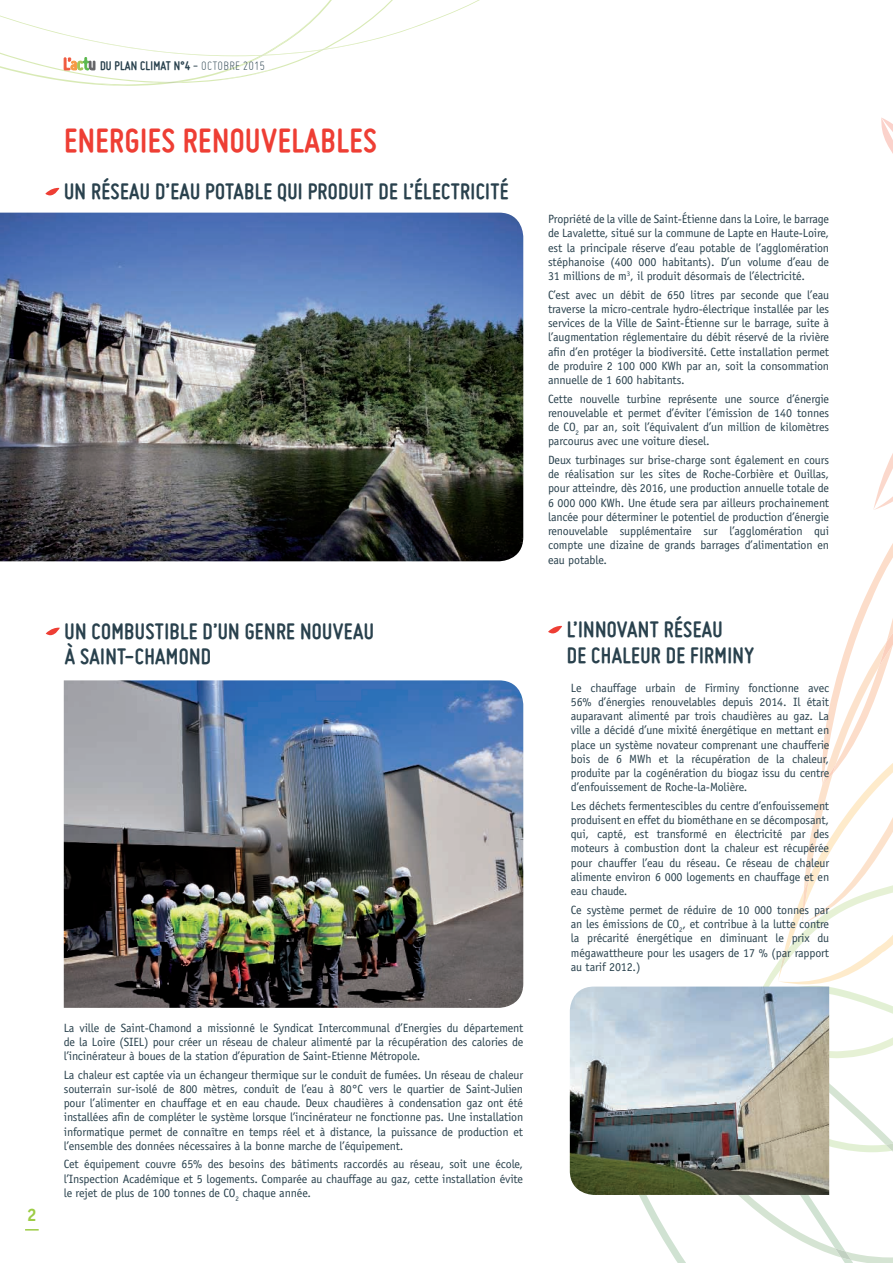
<style>
.page{position:relative;width:893px;height:1263px;background:#fff}
.page>*{position:absolute;margin:0;border:0;box-sizing:border-box;transform-origin:0 0}
.t1{font:700 36px "Miso";letter-spacing:.015em;color:#ee3e34}
.t2{font:700 24px/25.5px "Miso";letter-spacing:.015em;color:#29414d}
.t3{font:700 18px "Officina Sans";color:#9dcc45}
.t4{font:700 13.5px "Miso";letter-spacing:.015em;color:#29414d}
.t5{font:12px/14.2px "Officina Sans";letter-spacing:-.01em;color:#29414d;text-align:justify}
.s1{font-weight:400}
.s2{font-weight:300}
</style>
<div class="page">
<svg style="left:660px;top:543px;width:233px;height:717px"></svg>
<svg style="left:873px;top:453px;width:20px;height:57px"></svg>
<svg style="left:881px;top:117px;width:12px;height:37px"></svg>
<svg style="left:0;top:0;width:480px;height:86px"></svg>
<svg style="left:25px;top:1229px;width:14px;height:1px"></svg>
<svg style="left:46px;top:628px;width:14px;height:7px"></svg>
<svg style="left:548px;top:626px;width:14px;height:7px"></svg>
<img style="left:0;top:213px;width:523px;height:348px">
<img style="left:64px;top:680px;width:459px;height:328px">
<img style="left:570px;top:986px;width:259px;height:209px">
<svg style="left:45px;top:188px;width:14px;height:7px"></svg>
<h3 class="t3" style="left:27px;top:1204px;width:12px">2</h3>
<p class="t4" style="left:100px;top:58px;width:167px">DU PLAN CLIMAT N°4 <span class="s1">-</span> <span class="s2">OCTOBRE 2015</span></p>
<h1 class="t1" style="left:64px;top:120px;width:314px">ENERGIES RENOUVELABLES</h1>
<h2 class="t2" style="left:64px;top:178px;width:446px">UN RÉSEAU D’EAU POTABLE QUI PRODUIT DE L’ÉLECTRICITÉ</h2>
<p class="t5" style="left:548px;top:212px;width:283px">Propriété de la ville de Saint-Étienne dans la Loire, le barrage de Lavalette, situé sur la commune de Lapte en Haute-Loire, est la principale réserve d’eau potable de l’agglomération stéphanoise (400 000 habitants). D’un volume d’eau de 31 millions de m<sup>3</sup>, il produit désormais de l’électricité.</p>
<p class="t5" style="left:548px;top:287px;width:283px">C’est avec un débit de 650 litres par seconde que l’eau traverse la micro-centrale hydro-électrique installée par les services de la Ville de Saint-Étienne sur le barrage, suite à l’augmentation réglementaire du débit réservé de la rivière afin d’en protéger la biodiversité. Cette installation permet de produire 2 100 000 KWh par an, soit la consommation annuelle de 1 600 habitants.</p>
<p class="t5" style="left:548px;top:391px;width:283px">Cette nouvelle turbine représente une source d’énergie renouvelable et permet d’éviter l’émission de 140 tonnes de CO<sub>2</sub> par an, soit l’équivalent d’un million de kilomètres parcourus avec une voiture diesel.</p>
<p class="t5" style="left:548px;top:453px;width:283px">Deux turbinages sur brise-charge sont également en cours de réalisation sur les sites de Roche-Corbière et Ouillas, pour atteindre, dès 2016, une production annuelle totale de 6 000 000 KWh. Une étude sera par ailleurs prochainement lancée pour déterminer le potentiel de production d’énergie renouvelable supplémentaire sur l’agglomération qui compte une dizaine de grands barrages d’alimentation en eau potable.</p>
<h2 class="t2" style="left:65px;top:618px;width:311px">UN COMBUSTIBLE D’UN GENRE NOUVEAU<br>À SAINT-CHAMOND</h2>
<h2 class="t2" style="left:567px;top:616px;width:189px">L’INNOVANT RÉSEAU<br>DE CHALEUR DE FIRMINY</h2>
<p class="t5" style="left:64px;top:1020px;width:461px">La ville de Saint-Chamond a missionné le Syndicat Intercommunal d’Energies du département de la Loire (SIEL) pour créer un réseau de chaleur alimenté par la récupération des calories de l’incinérateur à boues de la station d’épuration de Saint-Etienne Métropole.</p>
<p class="t5" style="left:64px;top:1067px;width:461px">La chaleur est captée via un échangeur thermique sur le conduit de fumées. Un réseau de chaleur souterrain sur-isolé de 800 mètres, conduit de l’eau à 80°C vers le quartier de Saint-Julien pour l’alimenter en chauffage et en eau chaude. Deux chaudières à condensation gaz ont été installées afin de compléter le système lorsque l’incinérateur ne fonctionne pas. Une installation informatique permet de connaître en temps réel et à distance, la puissance de production et l’ensemble des données nécessaires à la bonne marche de l’équipement.</p>
<p class="t5" style="left:64px;top:1157px;width:461px">Cet équipement couvre 65% des besoins des bâtiments raccordés au réseau, soit une école, l’Inspection Académique et 5 logements. Comparée au chauffage au gaz, cette installation évite le rejet de plus de 100 tonnes de CO<sub>2</sub> chaque année.</p>
<p class="t5" style="left:571px;top:680px;width:260px">Le chauffage urbain de Firminy fonctionne avec 56% d’énergies renouvelables depuis 2014. Il était auparavant alimenté par trois chaudières au gaz. La ville a décidé d’une mixité énergétique en mettant en place un système novateur comprenant une chaufferie bois de 6 MWh et la récupération de la chaleur, produite par la cogénération du biogaz issu du centre d’enfouissement de Roche-la-Molière.</p>
<p class="t5" style="left:571px;top:798px;width:260px">Les déchets fermentescibles du centre d’enfouissement produisent en effet du biométhane en se décomposant, qui, capté, est transformé en électricité par des moteurs à combustion dont la chaleur est récupérée pour chauffer l’eau du réseau. Ce réseau de chaleur alimente environ 6 000 logements en chauffage et en eau chaude.</p>
<p class="t5" style="left:571px;top:902px;width:260px">Ce système permet de réduire de 10 000 tonnes par an les émissions de CO<sub>2</sub>, et contribue à la lutte contre la précarité énergétique en diminuant le prix du mégawattheure pour les usagers de 17 % (par rapport au tarif 2012.)</p>
</div>
